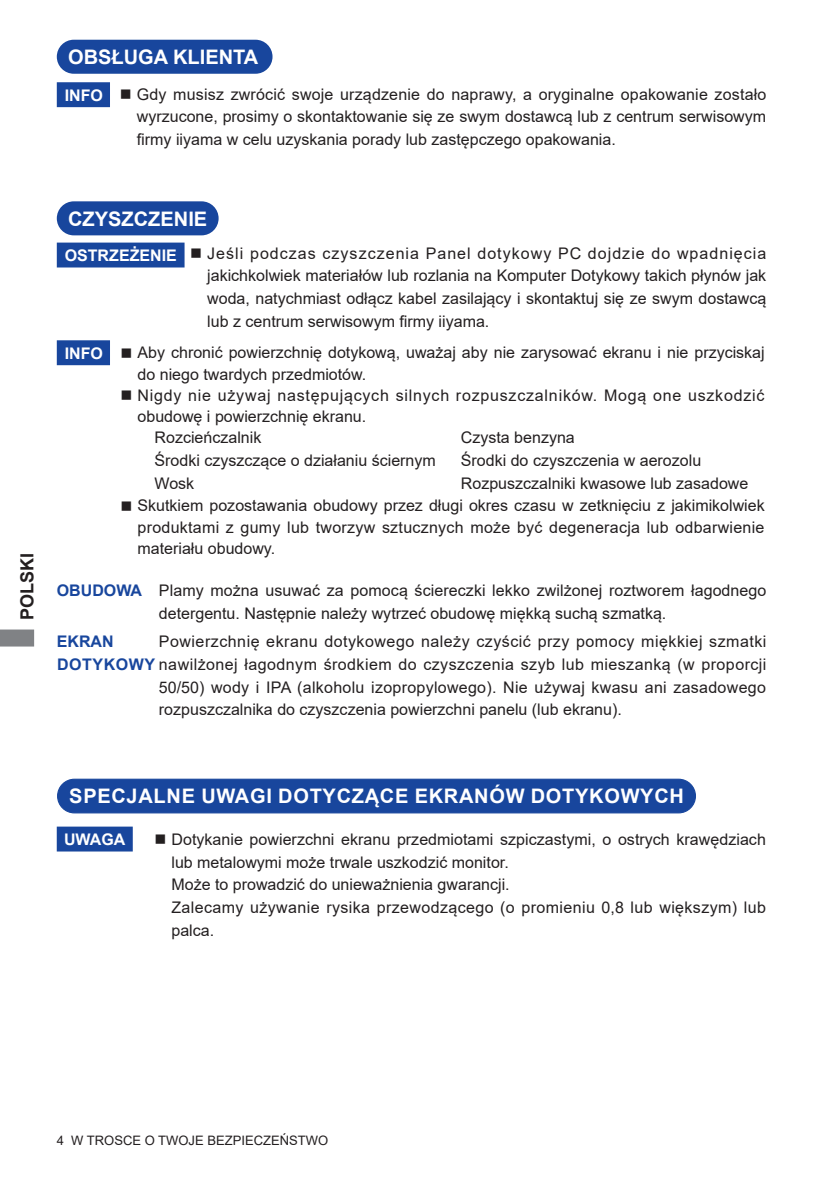
<style>
.page{position:relative;width:840px;height:1191px;background:#fff}
.page>*{position:absolute;margin:0;border:0;box-sizing:border-box;transform-origin:0 0}
.t1{font:700 20px "Arial";letter-spacing:.035em;color:#fff}
.t2{font:700 20px "Arial";color:#fff}
.t3{font:700 18px "Arial";color:#231f20}
.t4{font:16px/22.6px "Arial";color:#231f20;text-align:justify}
.t5{font:16px/22.6px "Arial";letter-spacing:.03em;color:#231f20}
.t6{font:16px "Arial";letter-spacing:.05em;color:#231f20}
.t7{font:700 16px "Arial";color:#fff}
.t8{font:13px "Arial";color:#231f20}
.s1{font-weight:700;color:#fff}
.s2{font-weight:700;color:#18469d}
</style>
<div class="page">
<svg style="left:0;top:629px;width:34px;height:17px"></svg>
<div style="left:58px;top:202px;width:159px;height:32px;background:#18469d;border-radius:16px"></div>
<div style="left:57px;top:201px;width:161px;height:34px;border:2px solid #18469d;border-radius:16px"></div>
<div style="left:58px;top:41px;width:213px;height:32px;background:#18469d;border-radius:16px"></div>
<div style="left:57px;top:40px;width:215px;height:34px;border:2px solid #18469d;border-radius:16px"></div>
<div style="left:57px;top:82px;width:53px;height:25px;background:#18469d;border:2px solid #18469d"></div>
<div style="left:57px;top:243px;width:127px;height:24px;background:#18469d"></div>
<div style="left:57px;top:340px;width:53px;height:25px;background:#18469d;border:2px solid #18469d"></div>
<div style="left:58px;top:779px;width:637px;height:34px;background:#18469d;border-radius:17px"></div>
<div style="left:57px;top:778px;width:638px;height:35px;border:1px solid #18469d;border-radius:17px"></div>
<div style="left:57px;top:826px;width:76px;height:25px;background:#18469d;border:2px solid #18469d"></div>
<p class="t2" style="left:68px;top:43px;width:191px">OBSŁUGA KLIENTA</p>
<p class="t4" style="left:137px;top:82px;width:630px;text-indent:-72px"><span class="s1">INFO</span> ■ Gdy musisz zwrócić swoje urządzenie do naprawy, a oryginalne opakowanie zostało wyrzucone, prosimy o skontaktowanie się ze swym dostawcą lub z centrum serwisowym firmy iiyama w celu uzyskania porady lub zastępczego opakowania.</p>
<p class="t3" style="left:14px;top:620px;width:69px;rotate:-90deg">POLSKI</p>
<p class="t2" style="left:68px;top:205px;width:140px">CZYSZCZENIE</p>
<p class="t4" style="left:207px;top:241px;width:560px;text-indent:-142px"><span class="s1">OSTRZEŻENIE</span> ■ Jeśli podczas czyszczenia Panel dotykowy PC dojdzie do wpadnięcia jakichkolwiek materiałów lub rozlania na Komputer Dotykowy takich płynów jak woda, natychmiast odłącz kabel zasilający i skontaktuj się ze swym dostawcą lub z centrum serwisowym firmy iiyama.</p>
<p class="t4" style="left:137px;top:342px;width:628px;line-height:21.2px;text-indent:-17px">■ Aby chronić powierzchnię dotykową, uważaj aby nie zarysować ekranu i nie przyciskaj do niego twardych przedmiotów.</p>
<p class="t6" style="left:120px;top:384px;width:645px">■ Nigdy nie używaj następujących silnych rozpuszczalników. Mogą one uszkodzić</p>
<p class="t4" style="left:137px;top:405px;width:230px">obudowę i powierzchnię ekranu.</p>
<p class="t4" style="left:154px;top:426px;width:108px">Rozcieńczalnik</p>
<p class="t4" style="left:460px;top:426px;width:115px">Czysta benzyna</p>
<p class="t4" style="left:154px;top:449px;width:282px">Środki czyszczące o działaniu ściernym</p>
<p class="t4" style="left:460px;top:449px;width:242px">Środki do czyszczenia w aerozolu</p>
<p class="t4" style="left:154px;top:472px;width:41px">Wosk</p>
<p class="t4" style="left:460px;top:472px;width:289px">Rozpuszczalniki kwasowe lub zasadowe</p>
<p class="t4" style="left:137px;top:495px;width:628px;line-height:21.2px;text-indent:-17px">■ Skutkiem pozostawania obudowy przez długi okres czasu w zetknięciu z jakimikolwiek produktami z gumy lub tworzyw sztucznych może być degeneracja lub odbarwienie materiału obudowy.</p>
<p class="t7" style="left:65px;top:342px;width:40px">INFO</p>
<p class="t4" style="left:57px;top:579px;width:710px;text-align:center"><span class="s2">OBUDOWA</span> Plamy można usuwać za pomocą ściereczki lekko zwilżonej roztworem łagodnego detergentu. Następnie należy wytrzeć obudowę miękką suchą szmatką.</p>
<p class="t5" style="left:57px;top:630px;width:710px"><span class="s2">EKRAN<br>DOTYKOWY</span> nawilżonej łagodnym środkiem do czyszczenia szyb lub mieszanką (w proporcji</p>
<p class="t5" style="left:159px;top:630px;width:608px">Powierzchnię ekranu dotykowego należy czyścić przy pomocy miękkiej szmatki</p>
<p class="t4" style="left:159px;top:675px;width:608px">50/50) wody i IPA (alkoholu izopropylowego). Nie używaj kwasu ani zasadowego rozpuszczalnika do czyszczenia powierzchni panelu (lub ekranu).</p>
<p class="t1" style="left:69px;top:782px;width:615px">SPECJALNE UWAGI DOTYCZĄCE EKRANÓW DOTYKOWYCH</p>
<p class="t7" style="left:64px;top:828px;width:63px">UWAGA</p>
<p class="t4" style="left:171px;top:828px;width:595px;text-align:left;text-indent:-17px">■ Dotykanie powierzchni ekranu przedmiotami szpiczastymi, o ostrych krawędziach lub metalowymi może trwale uszkodzić monitor.<br>Może to prowadzić do unieważnienia gwarancji.<br>Zalecamy używanie rysika przewodzącego (o promieniu 0,8 lub większym) lub palca.</p>
<p class="t8" style="left:57px;top:1131px;width:273px">4 W TROSCE O TWOJE BEZPIECZEŃSTWO</p>
</div>
